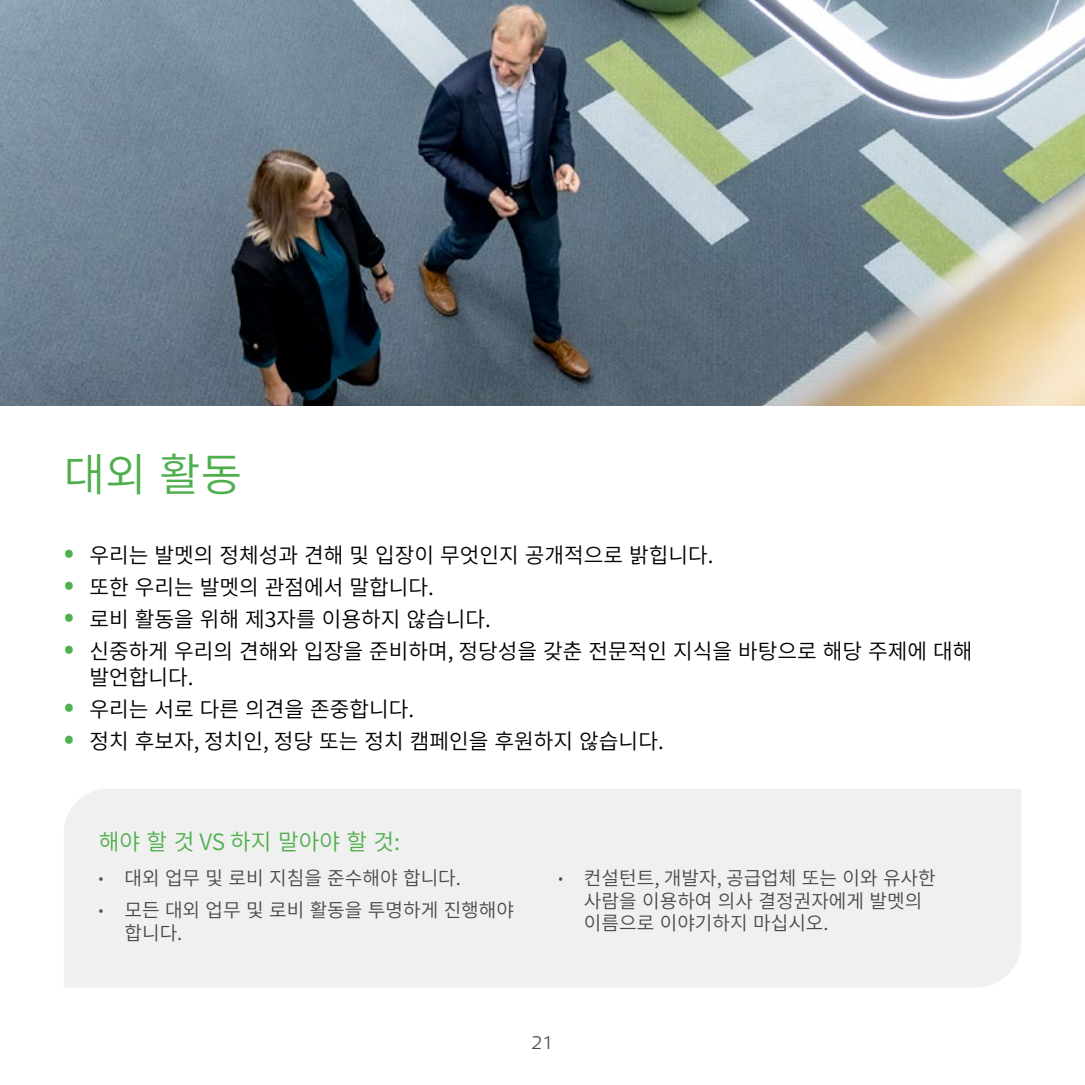
<style>
.page{position:relative;width:1085px;height:1085px;background:#fff}
.page>*{position:absolute;margin:0;border:0;box-sizing:border-box;transform-origin:0 0}
.t1{font:45px "Source Han Sans KR";color:#4faf4d}
.t2{font:22.5px "Source Han Sans KR";color:#4faf4d}
.t3{font:21.38px/25.7px "Source Han Sans KR";color:#000}
.t4{font:19.12px/22.5px "Source Han Sans KR";color:#4a4a49}
.t5{font:300 18px "Etelka";color:#4a4a49}
.s1{font-size:31.5px;color:#4faf4d}
.s2{font-size:13.5px}
</style>
<div class="page">
<img style="left:0;top:0;width:1084px;height:406px">
<div style="left:64px;top:789px;width:956px;height:198px;background:#f0f0f0"></div>
<h1 class="t1" style="left:64px;top:449px;width:180px">대외 활동</h1>
<p class="t3" style="left:64px;top:542px;width:651px"><span class="s1">•</span> 우리는 발멧의 정체성과 견해 및 입장이 무엇인지 공개적으로 밝힙니다.</p>
<p class="t3" style="left:64px;top:574px;width:371px"><span class="s1">•</span> 또한 우리는 발멧의 관점에서 말합니다.</p>
<p class="t3" style="left:64px;top:606px;width:428px"><span class="s1">•</span> 로비 활동을 위해 제3자를 이용하지 않습니다.</p>
<p class="t3" style="left:89px;top:638px;width:884px;text-indent:-26px"><span class="s1">•</span> 신중하게 우리의 견해와 입장을 준비하며, 정당성을 갖춘 전문적인 지식을 바탕으로 해당 주제에 대해 발언합니다.</p>
<p class="t3" style="left:64px;top:696px;width:352px"><span class="s1">•</span> 우리는 서로 다른 의견을 존중합니다.</p>
<p class="t3" style="left:64px;top:728px;width:601px"><span class="s1">•</span> 정치 후보자, 정치인, 정당 또는 정치 캠페인을 후원하지 않습니다.</p>
<p class="t2" style="left:99px;top:829px;width:303px">해야 할 것 VS 하지 말아야 할 것:</p>
<p class="t4" style="left:99px;top:867px;width:363px"><span class="s2">•</span> 대외 업무 및 로비 지침을 준수해야 합니다.</p>
<p class="t4" style="left:124px;top:899px;width:391px;text-indent:-26px"><span class="s2">•</span> 모든 대외 업무 및 로비 활동을 투명하게 진행해야 합니다.</p>
<p class="t4" style="left:584px;top:867px;width:353px;text-indent:-26px"><span class="s2">•</span> 컨설턴트, 개발자, 공급업체 또는 이와 유사한 사람을 이용하여 의사 결정권자에게 발멧의 이름으로 이야기하지 마십시오.</p>
<p class="t5" style="left:531px;top:1031px;width:24px">21</p>
</div>
